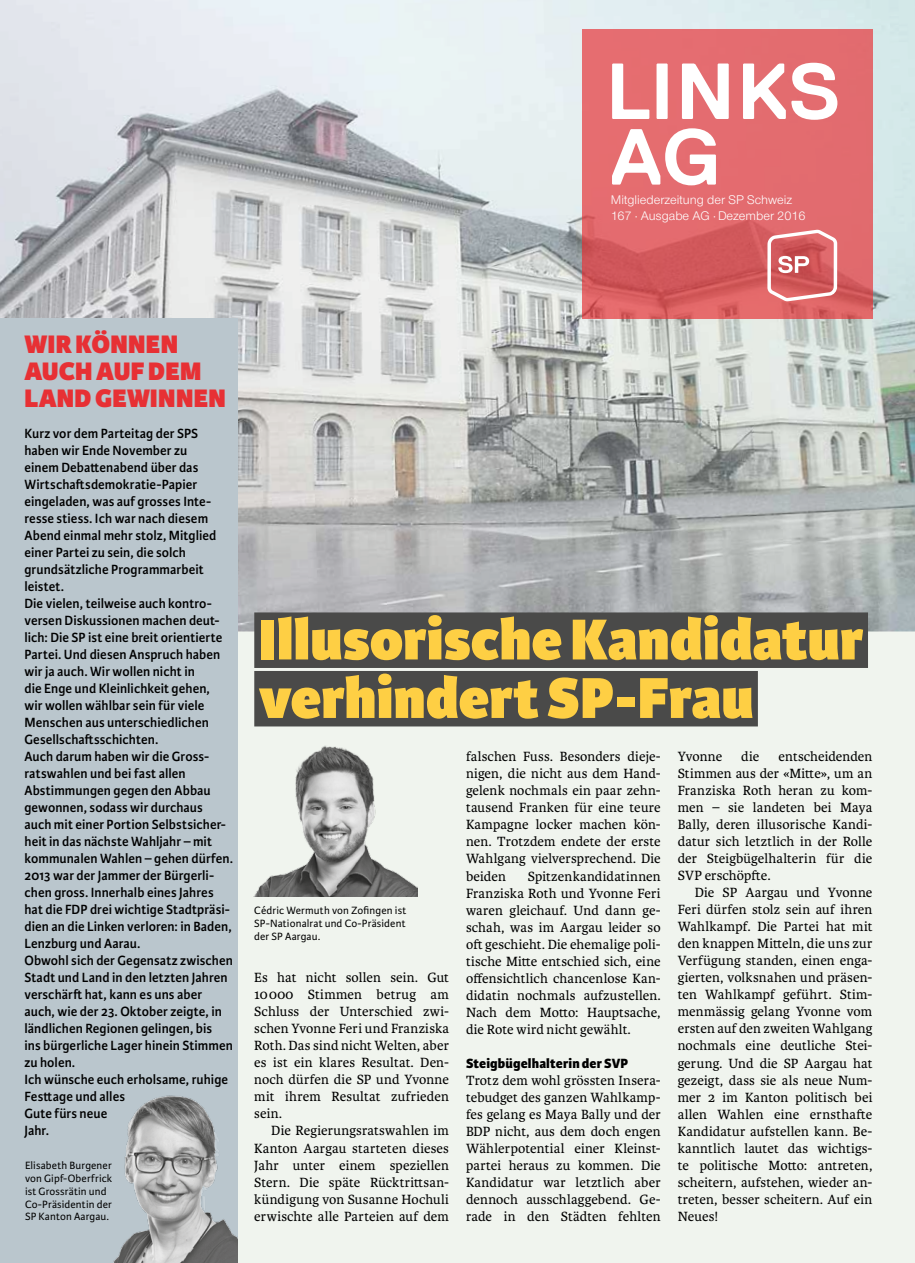
<style>
.page{position:relative;width:915px;height:1263px;background:#fff}
.page>*{position:absolute;margin:0;border:0;box-sizing:border-box;transform-origin:0 0}
.t1{font:700 79.2px "Replica";color:#fff}
.t2{font:800 61.5px/58.5px "Karmina Sans";color:#fecf44}
.t3{font:800 27px/27px "Karmina Sans";letter-spacing:.01em;color:#e73034}
.t4{font:14.25px/17px "Karmina";letter-spacing:.005em;color:#000;text-align:justify}
.t5{font:600 14.25px/17px "Karmina Sans";letter-spacing:.005em;color:#000}
.t6{font:800 14.25px "Karmina Sans";letter-spacing:.01em;color:#000}
.t7{font:13.05px/15.6px "Nimbus San Nov";color:#fff}
.t8{font:11.25px/12.8px "Karmina Sans";letter-spacing:.015em;color:#000}
</style>
<div class="page">
<div style="left:0;top:0;width:914px;height:1263px;background:#f0f4ee"></div>
<img style="left:0;top:0;width:914px;height:631px">
<div style="left:0;top:319px;width:237px;height:944px;background:#bac6cd"></div>
<div style="left:254px;top:612px;width:613px;height:56px;background:#4a4a49"></div>
<div style="left:254px;top:671px;width:503px;height:55px;background:#4a4a49"></div>
<svg style="left:581px;top:30px;width:290px;height:289px;background:#e06a6d"></svg>
<svg style="left:612px;top:64px;width:37px;height:55px;background:#f0aaab"></svg>
<svg style="left:656px;top:64px;width:11px;height:55px"></svg>
<svg style="left:681px;top:64px;width:47px;height:55px;background:#f5cacc"></svg>
<svg style="left:742px;top:64px;width:43px;height:55px;background:#f3c1c2"></svg>
<svg style="left:791px;top:63px;width:46px;height:57px;background:#f2bcbd"></svg>
<svg style="left:767px;top:230px;width:69px;height:71px;background:#db7b7d"></svg>
<img style="left:113px;top:1095px;width:124px;height:168px">
<img style="left:253px;top:745px;width:164px;height:152px">
<h1 class="t1" style="left:610px;top:113px;width:112px">AG</h1>
<p class="t7" style="left:610px;top:192px;width:196px">Mitgliederzeitung der SP Schweiz<br>167 · Ausgabe AG ·Dezember 2016</p>
<h3 class="t3" style="left:24px;top:332px;width:203px">WIR KÖNNEN<br>AUCH AUF DEM<br>LAND GEWINNEN</h3>
<p class="t5" style="left:24px;top:425px;width:210px">Kurz vor dem Parteitag der SPS haben wir Ende November zu<br>einem Debattenabend über das<br>Wirtschaftsdemokratie-Papier eingeladen, was auf grosses Inte&shy;resse stiess. Ich war nach diesem<br>Abend einmal mehr stolz, Mitglied einer Partei zu sein, die solch grundsätzliche Programmarbeit leistet.<br>Die vielen, teilweise auch kontro&shy;versen Diskussionen machen deut&shy;lich: Die SP ist eine breit orientierte<br>Partei. Und diesen Anspruch haben wir ja auch. Wir wollen nicht in<br>die Enge und Kleinlichkeit gehen,<br>wir wollen wählbar sein für viele<br>Menschen aus unterschiedlichen<br>Gesellschaftsschichten.<br>Auch darum haben wir die Gross&shy;ratswahlen und bei fast allen<br>Abstimmungen gegen den Abbau gewonnen, sodass wir durchaus auch mit einer Portion Selbstsicher&shy;heit in das nächste Wahljahr – mit kommunalen Wahlen – gehen dürfen.<br>2013 war der Jammer der Bürgerli&shy;chen gross. Innerhalb eines Jahres hat die FDP drei wichtige Stadtpräsi&shy;dien an die Linken verloren: in Baden,<br>Lenzburg und Aarau.<br>Obwohl sich der Gegensatz zwischen<br>Stadt und Land in den letzten Jahren verschärft hat, kann es uns aber auch, wie der 23. Oktober zeigte, in ländlichen Regionen gelingen, bis<br>ins bürgerliche Lager hinein Stimmen zu holen.<br>Ich wünsche euch erholsame, ruhige<br>Festtage und alles<br>Gute fürs neue<br>Jahr.</p>
<p class="t8" style="left:25px;top:1159px;width:89px">Elisabeth Burgener von Gipf-Oberfrick ist Grossrätin und<br>Co-Präsidentin der<br>SP Kanton Aargau.</p>
<h2 class="t2" style="left:258px;top:613px;width:606px">Illusorische Kandidatur verhindert SP-Frau</h2>
<p class="t8" style="left:254px;top:904px;width:153px;text-align:justify">Cédric Wermuth von Zofingen ist SP-Nationalrat und Co-Präsident der SP Aargau.</p>
<p class="t4" style="left:254px;top:969px;width:196px">Es hat nicht sollen sein. Gut 10000 Stimmen betrug am Schluss der Unterschied zwi&shy;schen Yvonne Feri und Franziska Roth. Das sind nicht Welten, aber es ist ein klares Resultat. Den&shy;noch dürfen die SP und Yvonne mit ihrem Resultat zufrieden sein.</p>
<p class="t4" style="left:254px;top:1122px;width:196px;text-indent:17px">Die Regierungsratswahlen im Kanton Aargau starteten dieses Jahr unter einem speziellen Stern. Die späte Rücktrittsan&shy;kündigung von Susanne Hochuli erwischte alle Parteien auf dem</p>
<p class="t4" style="left:466px;top:748px;width:196px">falschen Fuss. Besonders dieje&shy;nigen, die nicht aus dem Hand&shy;gelenk nochmals ein paar zehn&shy;tausend Franken für eine teure Kampagne locker machen kön&shy;nen. Trotzdem endete der erste Wahlgang vielversprechend. Die beiden</p>
<p class="t4" style="left:466px;top:867px;width:196px;text-indent:62px">Spitzenkandidatinnen Franziska Roth und Yvonne Feri waren gleichauf. Und dann ge&shy;schah, was im Aargau leider so oft geschieht. Die ehemalige poli&shy;tische Mitte entschied sich, eine offensichtlich chancenlose Kan&shy;didatin nochmals aufzustellen.<br>Nach dem Motto: Hauptsache, die Rote wird nicht gewählt.</p>
<p class="t6" style="left:466px;top:1055px;width:164px">Steigbügelhalterin der SVP</p>
<p class="t4" style="left:466px;top:1072px;width:196px">Trotz dem wohl grössten Insera&shy;tebudget des ganzen Wahlkamp&shy;fes gelang es Maya Bally und der BDP nicht, aus dem doch engen Wählerpotential einer Kleinst&shy;partei heraus zu kommen. Die Kandidatur war letztlich aber dennoch ausschlaggebend. Ge&shy;rade in den Städten fehlten</p>
<p class="t4" style="left:677px;top:748px;width:196px;text-indent:101px">entscheidenden Stimmen aus der «Mitte», um an Franziska Roth heran zu kom&shy;men – sie landeten bei Maya Bally, deren illusorische Kandi&shy;datur sich letztlich in der Rolle der Steigbügelhalterin für die SVP erschöpfte.</p>
<p class="t4" style="left:677px;top:884px;width:196px;text-indent:17px">Die SP Aargau und Yvonne Feri dürfen stolz sein auf ihren Wahlkampf. Die Partei hat mit den knappen Mitteln, die uns zur Verfügung standen, einen enga&shy;gierten, volksnahen und präsen&shy;ten Wahlkampf geführt. Stim&shy;menmässig gelang Yvonne vom ersten auf den zweiten Wahlgang nochmals eine deutliche Stei&shy;gerung. Und die SP Aargau hat gezeigt, dass sie als neue Num&shy;mer 2 im Kanton politisch bei allen Wahlen eine ernsthafte Kandidatur aufstellen kann. Be&shy;kanntlich lautet das wichtigs&shy;te politische Motto: antreten, scheitern, aufstehen, wieder an&shy;treten, besser scheitern. Auf ein Neues!</p>
<p class="t4" style="left:677px;top:748px;width:46px">Yvonne</p>
<p class="t4" style="left:741px;top:748px;width:20px">die</p>
</div>
